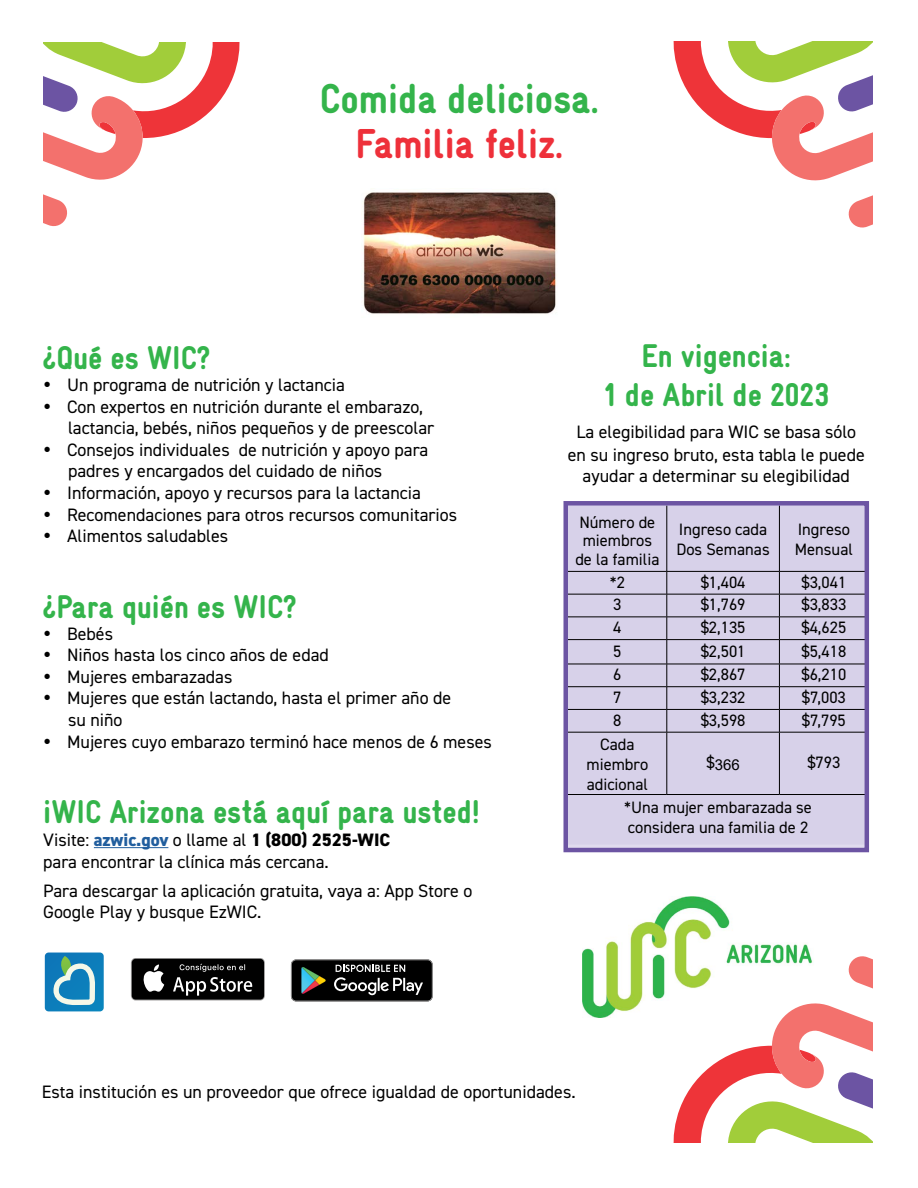
<style>
.page{position:relative;width:918px;height:1188px;background:#fff}
.page>*{position:absolute;margin:0;border:0;box-sizing:border-box;transform-origin:0 0}
.List_Paragraph{font:900 42px "Gravur Condensed";color:#34b44b}
.List_Paragraph-2{font:900 42px "Gravur Condensed";color:#ee303a}
.t1{font:900 33px/39.8px "Gravur Condensed";color:#34b44b;text-align:center}
.Pa0{font:18px/22px "DIN2014";color:#000}
.t2{font:16.5px/19.8px "DIN2014";color:#000}
.t3{font:15px "Arial";color:#000}
.s1{font-weight:800;color:#215e9e}
.s2{font-weight:800}
.s3{font-family:"DIN2014";font-size:16.5px}
</style>
<div class="page">
<svg style="left:131px;top:958px;width:134px;height:43px"></svg>
<div style="left:132px;top:959px;width:132px;height:41px;background:#010101;border-radius:4px"></div>
<svg style="left:143px;top:964px;width:21px;height:28px"></svg>
<img style="left:261px;top:958px;width:4px;height:39px">
<svg style="left:173px;top:964px;width:79px;height:32px"></svg>
<svg style="left:290px;top:959px;width:143px;height:43px;background:#313433"></svg>
<svg style="left:45px;top:953px;width:59px;height:58px;background:#3d97bf"></svg>
<hr style="left:94px;top:847px;width:74px;height:1px;background:#215e9e">
<div style="left:568px;top:506px;width:296px;height:339px;background:#d7d1e9"></div>
<hr style="left:667px;top:506px;width:1px;height:65px;background:#000">
<hr style="left:779px;top:506px;width:1px;height:65px;background:#000">
<hr style="left:568px;top:571px;width:99px;height:1px;background:#000">
<hr style="left:667px;top:571px;width:112px;height:1px;background:#000">
<hr style="left:779px;top:571px;width:89px;height:1px;background:#000">
<hr style="left:568px;top:594px;width:99px;height:1px;background:#000">
<hr style="left:667px;top:594px;width:112px;height:1px;background:#000">
<hr style="left:779px;top:594px;width:89px;height:1px;background:#000">
<hr style="left:568px;top:617px;width:99px;height:1px;background:#000">
<hr style="left:667px;top:617px;width:112px;height:1px;background:#000">
<hr style="left:779px;top:617px;width:89px;height:1px;background:#000">
<hr style="left:568px;top:639px;width:99px;height:1px;background:#000">
<hr style="left:667px;top:639px;width:112px;height:1px;background:#000">
<hr style="left:779px;top:639px;width:89px;height:1px;background:#000">
<hr style="left:568px;top:664px;width:99px;height:1px;background:#000">
<hr style="left:667px;top:664px;width:112px;height:1px;background:#000">
<hr style="left:779px;top:664px;width:89px;height:1px;background:#000">
<hr style="left:568px;top:686px;width:99px;height:1px;background:#000">
<hr style="left:667px;top:686px;width:112px;height:1px;background:#000">
<hr style="left:779px;top:686px;width:89px;height:1px;background:#000">
<hr style="left:568px;top:709px;width:99px;height:1px;background:#000">
<hr style="left:667px;top:709px;width:112px;height:1px;background:#000">
<svg style="left:667px;top:572px;width:1px;height:160px"></svg>
<hr style="left:779px;top:709px;width:89px;height:1px;background:#000">
<svg style="left:779px;top:572px;width:1px;height:160px"></svg>
<hr style="left:568px;top:732px;width:99px;height:1px;background:#000">
<hr style="left:667px;top:732px;width:112px;height:1px;background:#000">
<hr style="left:667px;top:732px;width:1px;height:62px;background:#000">
<hr style="left:779px;top:732px;width:89px;height:1px;background:#000">
<hr style="left:779px;top:732px;width:1px;height:62px;background:#000">
<hr style="left:568px;top:794px;width:99px;height:1px;background:#000">
<hr style="left:667px;top:794px;width:112px;height:1px;background:#000">
<hr style="left:779px;top:794px;width:89px;height:1px;background:#000">
<div style="left:563px;top:501px;width:306px;height:351px;border:4px solid #6c54a3"></div>
<img style="left:583px;top:897px;width:228px;height:121px">
<img style="left:363px;top:192px;width:194px;height:122px">
<svg style="left:43px;top:42px;width:197px;height:185px"></svg>
<svg style="left:673px;top:41px;width:200px;height:187px"></svg>
<svg style="left:673px;top:955px;width:200px;height:188px"></svg>
<p class="List_Paragraph" style="left:320px;top:75px;width:281px">Comida deliciosa.</p>
<p class="List_Paragraph-2" style="left:355px;top:120px;width:209px">Familia feliz.</p>
<p class="t1" style="left:43px;top:339px;width:169px">¿Qué es WIC?</p>
<p class="Pa0" style="left:67px;top:373px;width:279px">Un programa de nutrición y lactancia</p>
<p class="Pa0" style="left:67px;top:395px;width:358px">Con expertos en nutrición durante el embarazo,</p>
<p class="Pa0" style="left:68px;top:417px;width:368px">lactancia, bebés, niños pequeños y de preescolar</p>
<p class="Pa0" style="left:67px;top:438px;width:363px">Consejos individuales de nutrición y apoyo para</p>
<p class="Pa0" style="left:68px;top:460px;width:316px">padres y encargados del cuidado de niños</p>
<p class="Pa0" style="left:67px;top:481px;width:356px">Información, apoyo y recursos para la lactancia</p>
<p class="Pa0" style="left:67px;top:503px;width:392px">Recomendaciones para otros recursos comunitarios</p>
<p class="Pa0" style="left:67px;top:525px;width:163px">Alimentos saludables</p>
<p class="t1" style="left:43px;top:587px;width:255px">¿Para quién es WIC?</p>
<p class="Pa0" style="left:67px;top:622px;width:48px">Bebés</p>
<p class="Pa0" style="left:67px;top:644px;width:263px">Niños hasta los cinco años de edad</p>
<p class="Pa0" style="left:67px;top:665px;width:167px">Mujeres embarazadas</p>
<p class="Pa0" style="left:67px;top:687px;width:386px">Mujeres que están lactando, hasta el primer año de</p>
<p class="Pa0" style="left:68px;top:708px;width:56px">su niño</p>
<p class="Pa0" style="left:67px;top:730px;width:426px">Mujeres cuyo embarazo terminó hace menos de 6 meses</p>
<p class="t1" style="left:43px;top:793px;width:438px">¡WIC Arizona está aquí para usted!</p>
<p class="Pa0" style="left:43px;top:828px;width:349px">Visite: <span class="s1">azwic.gov</span> o llame al <span class="s2">1 (800) 2525-WIC</span></p>
<p class="Pa0" style="left:43px;top:851px;width:287px">para encontrar la clínica más cercana.</p>
<p class="Pa0" style="left:43px;top:879px;width:431px;line-height:21.6px">Para descargar la aplicación gratuita, vaya a: App Store o<br>Google Play y busque EzWIC.</p>
<h2 class="t1" style="left:603px;top:336px;width:228px">En vigencia:<br>1 de Abril de 2023</h2>
<p class="Pa0" style="left:568px;top:421px;width:299px;text-align:center">La elegibilidad para WIC se basa sólo en su ingreso bruto, esta tabla le puede ayudar a determinar su elegibilidad</p>
<p class="t2" style="left:575px;top:513px;width:86px;line-height:18.3px;text-align:center">Número de miembros de la familia</p>
<p class="t2" style="left:676px;top:519px;width:95px">Ingreso cada<br>Dos Semanas</p>
<p class="t2" style="left:795px;top:519px;width:60px">Ingreso<br>Mensual</p>
<p class="t2" style="left:610px;top:572px;width:17px">*2</p>
<p class="t2" style="left:701px;top:572px;width:46px">$1,404</p>
<p class="t2" style="left:801px;top:572px;width:46px">$3,041</p>
<p class="t2" style="left:613px;top:595px;width:10px">3</p>
<p class="t2" style="left:701px;top:595px;width:46px">$1,769</p>
<p class="t2" style="left:801px;top:595px;width:46px">$3,833</p>
<p class="t2" style="left:613px;top:617px;width:10px">4</p>
<p class="t2" style="left:701px;top:617px;width:46px">$2,135</p>
<p class="t2" style="left:801px;top:617px;width:46px">$4,625</p>
<p class="t2" style="left:613px;top:641px;width:10px">5</p>
<p class="t2" style="left:701px;top:641px;width:46px">$2,501</p>
<p class="t2" style="left:801px;top:641px;width:46px">$5,418</p>
<p class="t2" style="left:613px;top:664px;width:10px">6</p>
<p class="t2" style="left:701px;top:664px;width:46px">$2,867</p>
<p class="t2" style="left:801px;top:664px;width:46px">$6,210</p>
<p class="t2" style="left:613px;top:687px;width:10px">7</p>
<p class="t2" style="left:701px;top:687px;width:46px">$3,232</p>
<p class="t2" style="left:802px;top:687px;width:45px">$7,003</p>
<p class="t2" style="left:613px;top:710px;width:10px">8</p>
<p class="t2" style="left:701px;top:710px;width:46px">$3,598</p>
<p class="t2" style="left:802px;top:710px;width:45px">$7,795</p>
<p class="t2" style="left:587px;top:734px;width:63px;text-align:center">Cada miembro adicional</p>
<p class="t3" style="left:706px;top:754px;width:35px"><span class="s3">$</span>366</p>
<p class="t2" style="left:807px;top:752px;width:34px">$793</p>
<p class="t2" style="left:624px;top:798px;width:189px">*Una mujer embarazada se considera una familia de 2</p>
<p class="Pa0" style="left:42px;top:1080px;width:535px">Esta institución es un proveedor que ofrece igualdad de oportunidades.</p>
</div>
